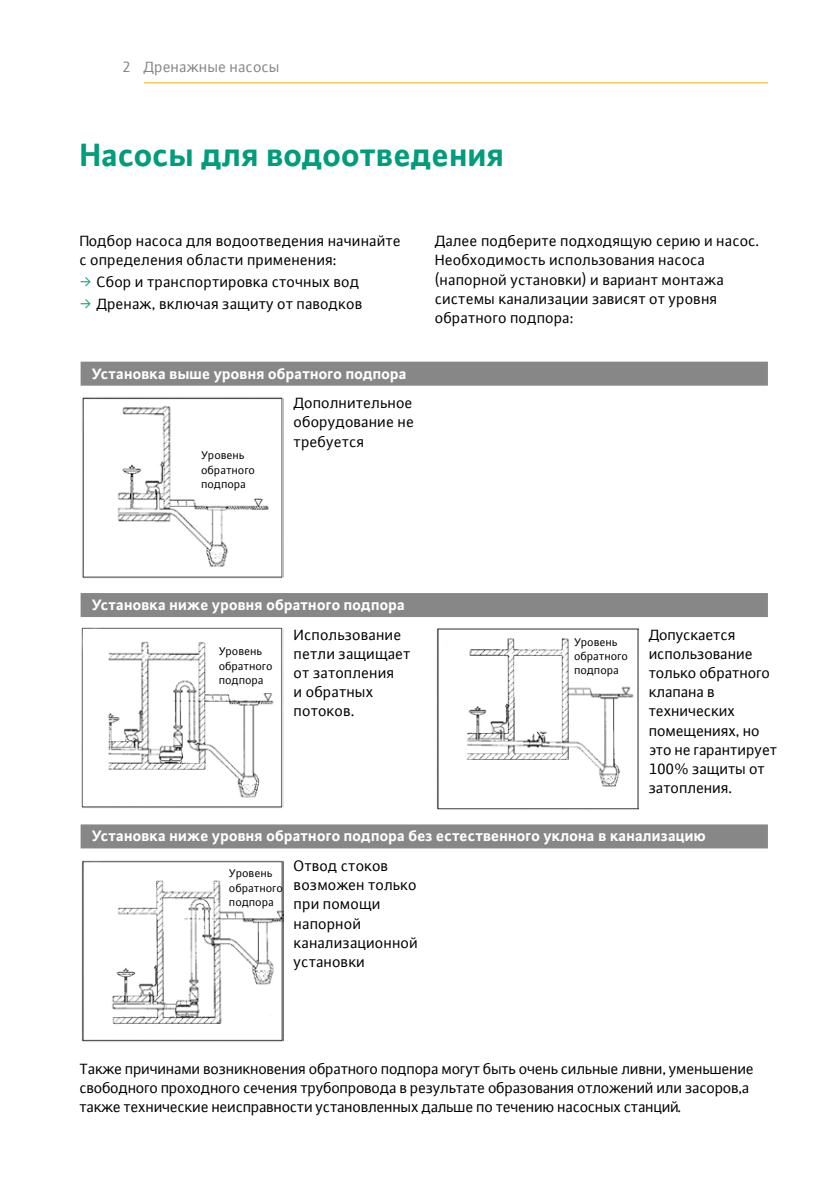
<style>
.page{position:relative;width:840px;height:1191px;background:#fff}
.page>*{position:absolute;margin:0;border:0;box-sizing:border-box;transform-origin:0 0}
.t1{font:700 34px "WILO Plus FM";color:#009c7b}
.t2{font:16px/19.2px "WILO Plus FM";color:#000}
.t3{font:16px/19.2px "WILO Plus FM";letter-spacing:-.02em;color:#000}
.t4{font:700 16px "WILO Plus FM";color:#fff}
.t5{font:16px "WILO Plus FM";color:#878787}
.t6{font:12px/14.4px "WILO Plus FM";color:#000}
.s1{font-family:"WILO Pict";color:#009c7b}
</style>
<div class="page">
<div style="left:81px;top:362px;width:686px;height:24px;background:#878787"></div>
<img style="left:82px;top:397px;width:201px;height:182px">
<div style="left:81px;top:593px;width:686px;height:24px;background:#878787"></div>
<img style="left:81px;top:627px;width:202px;height:181px">
<img style="left:436px;top:628px;width:202px;height:182px">
<div style="left:81px;top:824px;width:686px;height:24px;background:#878787"></div>
<img style="left:81px;top:860px;width:202px;height:182px">
<hr style="left:144px;top:82px;width:623px;height:1px;background:#f9b000">
<p class="t5" style="left:122px;top:57px;width:159px">2 Дренажные насосы</p>
<h1 class="t1" style="left:80px;top:132px;width:426px">Насосы для водоотведения</h1>
<p class="t2" style="left:80px;top:231px;width:323px">Подбор насоса для водоотведения начинайте с определения области применения:</p>
<p class="t2" style="left:80px;top:271px;width:284px;line-height:22px"><span class="s1">ƒ</span> Сбор и транспортировка сточных вод <span class="s1">ƒ</span> Дренаж, включая защиту от паводков</p>
<p class="t4" style="left:92px;top:362px;width:316px">Установка выше уровня обратного подпора</p>
<p class="t2" style="left:294px;top:393px;width:122px;text-align:justify">Дополнительное оборудование не требуется</p>
<p class="t6" style="left:201px;top:448px;width:55px">Уровень обратного подпора</p>
<p class="t2" style="left:435px;top:231px;width:326px">Далее подберите подходящую серию и насос.<br>Необходимость использования насоса (напорной установки) и вариант монтажа системы канализации зависят от уровня обратного подпора:</p>
<p class="t4" style="left:92px;top:594px;width:314px">Установка ниже уровня обратного подпора</p>
<p class="t2" style="left:294px;top:624px;width:118px">Использование петли защищает от затопления<br>и обратных потоков.</p>
<p class="t2" style="left:648px;top:624px;width:130px">Допускается использование только обратного клапана в технических помещениях, но это не гарантирует<br>100% защиты от затопления.</p>
<p class="t4" style="left:92px;top:825px;width:615px">Установка ниже уровня обратного подпора без естественного уклона в канализацию</p>
<p class="t2" style="left:294px;top:855px;width:126px">Отвод стоков возможен только при помощи напорной канализационной установки</p>
<p class="t6" style="left:574px;top:634px;width:55px">Уровень обратного подпора</p>
<p class="t6" style="left:219px;top:644px;width:55px">Уровень обратного подпора</p>
<p class="t6" style="left:229px;top:866px;width:55px">Уровень обратного подпора</p>
<p class="t3" style="left:80px;top:1058px;width:675px">Также причинами возникновения обратного подпора могут быть очень сильные ливни, уменьшение свободного проходного сечения трубопровода в результате образования отложений или засоров,а также технические неисправности установленных дальше по течению насосных станций.</p>
</div>
